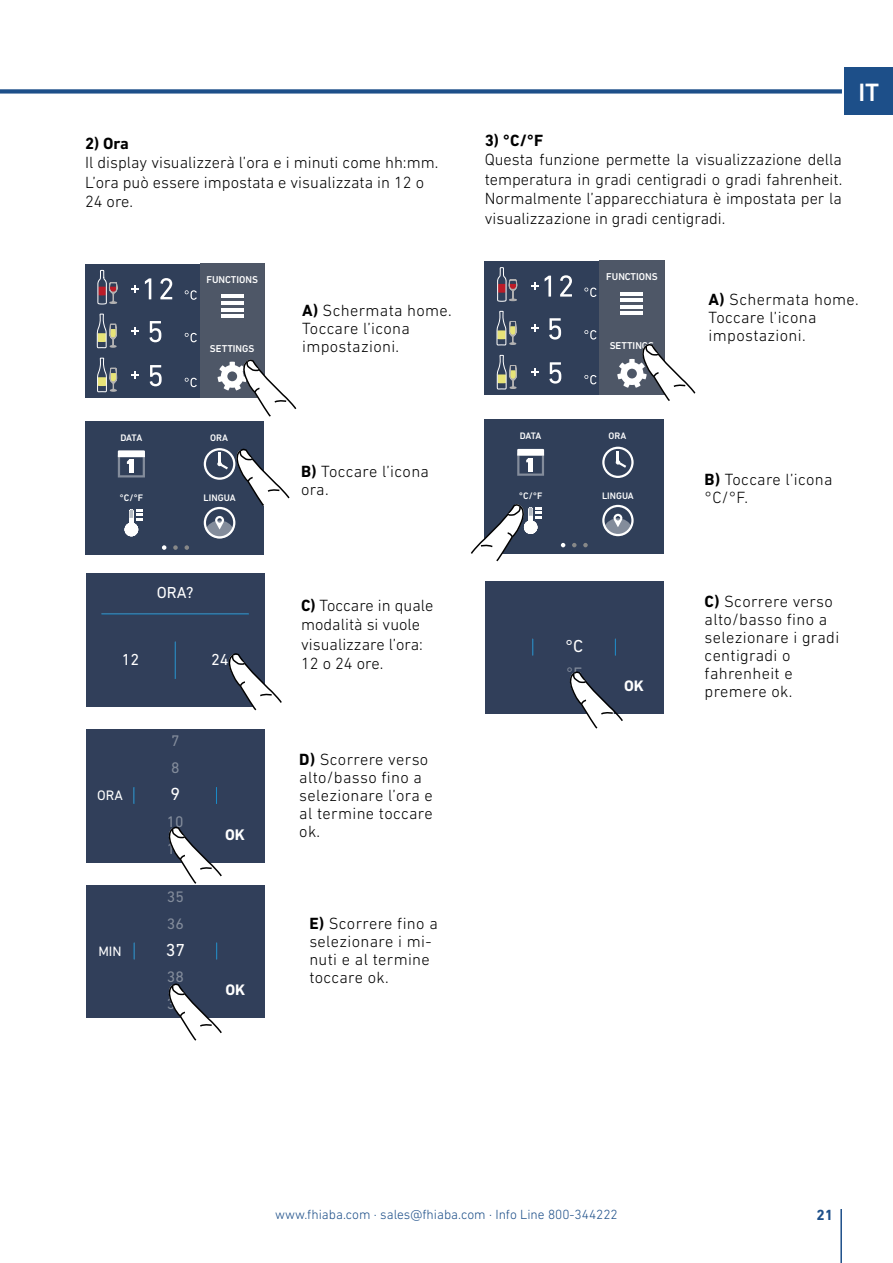
<style>
.page{position:relative;width:893px;height:1263px;background:#fff}
.page>*{position:absolute;margin:0;border:0;box-sizing:border-box;transform-origin:0 0}
.t1{font:500 25.5px "DIN Next LT Pro";color:#fff}
.t2{font:17.85px "DIN Next LT Pro";color:#fff}
.t3{font:17.7px "DIN Next LT Pro";color:#fff}
.t4{font:17.55px "DIN Next LT Pro";color:#fff}
.t5{font:300 16.5px/18px "DIN Next LT Pro";letter-spacing:.02em;color:#000}
.t6{font:300 16.5px/19.5px "DIN Next LT Pro";color:#000}
.t7{font:700 16.5px "DIN Next LT Pro";color:#000}
.t8{font:16.2px "DIN Next LT Pro";color:#fff}
.t9{font:15.6px/26.8px "DIN Next LT Pro";color:#838c9b}
.t10{font:700 15.6px "DIN Next LT Pro";color:#fff}
.t11{font:15.45px/26.5px "DIN Next LT Pro";color:#838c9b}
.t12{font:700 15.45px "DIN Next LT Pro";color:#fff}
.t13{font:700 15px "DIN Next LT Pro";color:#1d4f89}
.t14{font:13.95px "DIN Next LT Pro";color:#fff}
.t15{font:13.8px "DIN Next LT Pro";color:#fff}
.t16{font:300 13.5px "DIN Next LT Pro";color:#1d4f89}
.t17{font:500 10.05px "DIN Next LT Pro";color:#fff}
.t18{font:500 9.6px "DIN Next LT Pro";color:#fff}
.t19{font:500 9.45px "DIN Next LT Pro";color:#fff}
.s1{font-weight:700}
</style>
<div class="page">
<div style="left:844px;top:67px;width:49px;height:48px;background:#1d4f89"></div>
<div style="left:0;top:89px;width:842px;height:5px;background:#1d4f89"></div>
<div style="left:85px;top:421px;width:179px;height:134px;background:#303f59"></div>
<svg style="left:162px;top:545px;width:4px;height:5px"></svg>
<svg style="left:173px;top:545px;width:5px;height:5px"></svg>
<svg style="left:185px;top:545px;width:4px;height:5px"></svg>
<img style="left:118px;top:464px;width:27px;height:13px">
<svg style="left:118px;top:450px;width:27px;height:14px"></svg>
<div style="left:129px;top:459px;width:5px;height:14px;background:#fff"></div>
<svg style="left:125px;top:509px;width:18px;height:27px"></svg>
<div style="left:86px;top:573px;width:178px;height:134px;background:#313f5a"></div>
<hr style="left:101px;top:614px;width:148px;height:1px;background:#198bc9">
<hr style="left:175px;top:642px;width:1px;height:37px;background:#198bc9">
<div style="left:86px;top:728px;width:178px;height:134px;background:#313f5a"></div>
<svg style="left:216px;top:787px;width:1px;height:17px"></svg>
<svg style="left:134px;top:787px;width:1px;height:17px"></svg>
<div style="left:86px;top:885px;width:179px;height:132px;background:#313f5a"></div>
<svg style="left:216px;top:943px;width:1px;height:16px"></svg>
<svg style="left:134px;top:943px;width:1px;height:16px"></svg>
<svg style="left:204px;top:448px;width:86px;height:90px"></svg>
<svg style="left:228px;top:651px;width:54px;height:60px"></svg>
<div style="left:85px;top:264px;width:179px;height:134px;background:#303f59"></div>
<svg style="left:185px;top:290px;width:12px;height:10px"></svg>
<svg style="left:185px;top:333px;width:12px;height:9px"></svg>
<svg style="left:185px;top:378px;width:12px;height:9px"></svg>
<div style="left:200px;top:264px;width:64px;height:134px;background:#4e5767"></div>
<hr style="left:221px;top:295px;width:23px;height:3px;background:#fff">
<hr style="left:221px;top:301px;width:23px;height:4px;background:#fff">
<hr style="left:221px;top:308px;width:23px;height:3px;background:#fff">
<hr style="left:221px;top:314px;width:23px;height:4px;background:#fff">
<svg style="left:149px;top:321px;width:12px;height:21px"></svg>
<svg style="left:145px;top:278px;width:6px;height:21px"></svg>
<svg style="left:160px;top:278px;width:12px;height:21px"></svg>
<svg style="left:132px;top:327px;width:7px;height:8px"></svg>
<svg style="left:132px;top:285px;width:7px;height:7px"></svg>
<svg style="left:97px;top:270px;width:20px;height:122px"></svg>
<svg style="left:150px;top:365px;width:12px;height:21px"></svg>
<svg style="left:132px;top:371px;width:7px;height:8px"></svg>
<svg style="left:218px;top:358px;width:79px;height:59px"></svg>
<svg style="left:166px;top:826px;width:57px;height:58px"></svg>
<svg style="left:166px;top:983px;width:57px;height:58px"></svg>
<div style="left:485px;top:261px;width:179px;height:134px;background:#303f59"></div>
<svg style="left:584px;top:288px;width:12px;height:9px"></svg>
<svg style="left:584px;top:330px;width:12px;height:10px"></svg>
<svg style="left:584px;top:375px;width:12px;height:9px"></svg>
<div style="left:600px;top:261px;width:64px;height:134px;background:#4e5767"></div>
<hr style="left:620px;top:292px;width:23px;height:3px;background:#fff">
<hr style="left:620px;top:299px;width:23px;height:3px;background:#fff">
<hr style="left:620px;top:305px;width:23px;height:3px;background:#fff">
<hr style="left:620px;top:312px;width:23px;height:3px;background:#fff">
<svg style="left:549px;top:318px;width:12px;height:22px"></svg>
<svg style="left:545px;top:276px;width:6px;height:21px"></svg>
<svg style="left:560px;top:275px;width:12px;height:22px"></svg>
<svg style="left:531px;top:325px;width:8px;height:7px"></svg>
<svg style="left:531px;top:282px;width:8px;height:7px"></svg>
<svg style="left:497px;top:267px;width:20px;height:122px"></svg>
<svg style="left:549px;top:362px;width:12px;height:22px"></svg>
<svg style="left:532px;top:369px;width:7px;height:7px"></svg>
<div style="left:485px;top:581px;width:178px;height:132px;background:#313f5a"></div>
<svg style="left:615px;top:639px;width:1px;height:16px"></svg>
<svg style="left:533px;top:639px;width:1px;height:16px"></svg>
<div style="left:485px;top:420px;width:179px;height:134px;background:#303f59"></div>
<svg style="left:561px;top:543px;width:4px;height:4px"></svg>
<svg style="left:572px;top:543px;width:4px;height:4px"></svg>
<svg style="left:583px;top:543px;width:5px;height:4px"></svg>
<svg style="left:602px;top:447px;width:32px;height:31px"></svg>
<svg style="left:602px;top:505px;width:32px;height:31px"></svg>
<img style="left:517px;top:462px;width:27px;height:14px">
<svg style="left:517px;top:449px;width:27px;height:13px"></svg>
<div style="left:528px;top:458px;width:5px;height:13px;background:#fff"></div>
<svg style="left:617px;top:342px;width:79px;height:59px"></svg>
<svg style="left:471px;top:502px;width:71px;height:60px"></svg>
<svg style="left:567px;top:671px;width:57px;height:58px"></svg>
<hr style="left:840px;top:1209px;width:2px;height:54px;background:#1d4f89">
<p class="t7" style="left:85px;top:133px;width:45px">2) Ora</p>
<p class="t6" style="left:85px;top:153px;width:355px">Il display visualizzerà l’ora e i minuti come hh:mm.<br>L’ora può essere impostata e visualizzata in 12 o<br>24 ore.</p>
<p class="t17" style="left:206px;top:274px;width:53px">FUNCTIONS</p>
<p class="t17" style="left:210px;top:342px;width:46px">SETTINGS</p>
<p class="t18" style="left:120px;top:432px;width:23px">DATA</p>
<p class="t18" style="left:210px;top:432px;width:19px">ORA</p>
<p class="t18" style="left:119px;top:492px;width:25px">°C/°F</p>
<p class="t18" style="left:204px;top:492px;width:34px">LINGUA</p>
<p class="t8" style="left:157px;top:583px;width:38px">ORA?</p>
<p class="t8" style="left:122px;top:650px;width:19px">12</p>
<p class="t8" style="left:211px;top:650px;width:19px">24</p>
<p class="t9" style="left:171px;top:727px;width:10px">7<br>8</p>
<p class="t14" style="left:97px;top:787px;width:27px">ORA</p>
<p class="t2" style="left:170px;top:784px;width:11px">9</p>
<p class="t9" style="left:167px;top:808px;width:18px">10</p>
<p class="t9" style="left:167px;top:835px;width:18px">11</p>
<p class="t11" style="left:167px;top:884px;width:18px">35<br>36</p>
<p class="t15" style="left:98px;top:943px;width:25px">MIN</p>
<p class="t3" style="left:166px;top:939px;width:21px">37</p>
<p class="t11" style="left:167px;top:963px;width:18px">38</p>
<p class="t11" style="left:167px;top:990px;width:18px">39</p>
<p class="t10" style="left:225px;top:825px;width:21px">OK</p>
<p class="t12" style="left:225px;top:980px;width:21px">OK</p>
<p class="t5" style="left:302px;top:302px;width:151px"><span class="s1">A)</span> Schermata home.<br>Toccare l’icona impostazioni.</p>
<p class="t5" style="left:301px;top:462px;width:129px"><span class="s1">B)</span> Toccare l’icona ora.</p>
<p class="t6" style="left:301px;top:595px;width:134px"><span class="s1">C)</span> Toccare in quale modalità si vuole visualizzare l’ora:<br>12 o 24 ore.</p>
<p class="t5" style="left:299px;top:750px;width:135px"><span class="s1">D)</span> Scorrere verso alto/basso fino a selezionare l’ora e al termine toccare ok.</p>
<p class="t5" style="left:309px;top:914px;width:130px"><span class="s1">E)</span> Scorrere fino a selezionare i mi&shy;nuti e al termine toccare ok.</p>
<p class="t7" style="left:485px;top:130px;width:60px">3) °C/°F</p>
<p class="t5" style="left:485px;top:150px;width:359px;line-height:19.5px;text-align:justify">Questa funzione permette la visualizzazione della temperatura in gradi centigradi o gradi fahrenheit.<br>Normalmente l’apparecchiatura è impostata per la visualizzazione in gradi centigradi.</p>
<p class="t17" style="left:606px;top:271px;width:53px">FUNCTIONS</p>
<h1 class="t1" style="left:858px;top:77px;width:22px">IT</h1>
<p class="t17" style="left:610px;top:339px;width:46px">SETTINGS</p>
<p class="t19" style="left:520px;top:430px;width:23px">DATA</p>
<p class="t19" style="left:608px;top:430px;width:19px">ORA</p>
<p class="t19" style="left:519px;top:490px;width:25px">°C/°F</p>
<p class="t19" style="left:602px;top:490px;width:33px">LINGUA</p>
<p class="t4" style="left:565px;top:636px;width:20px">°C</p>
<p class="t11" style="left:566px;top:659px;width:17px">°F</p>
<p class="t12" style="left:624px;top:676px;width:21px">OK</p>
<p class="t5" style="left:709px;top:290px;width:151px"><span class="s1">A)</span> Schermata home.<br>Toccare l’icona impostazioni.</p>
<p class="t5" style="left:705px;top:470px;width:129px"><span class="s1">B)</span> Toccare l’icona °C/°F.</p>
<p class="t5" style="left:705px;top:592px;width:136px"><span class="s1">C)</span> Scorrere verso alto/basso fino a selezionare i gradi centigradi o fahrenheit e premere ok.</p>
<p class="t16" style="left:275px;top:1207px;width:344px">www.fhiaba.com · sales@fhiaba.com · Info Line 800-344222</p>
<p class="t13" style="left:817px;top:1206px;width:18px">21</p>
</div>
